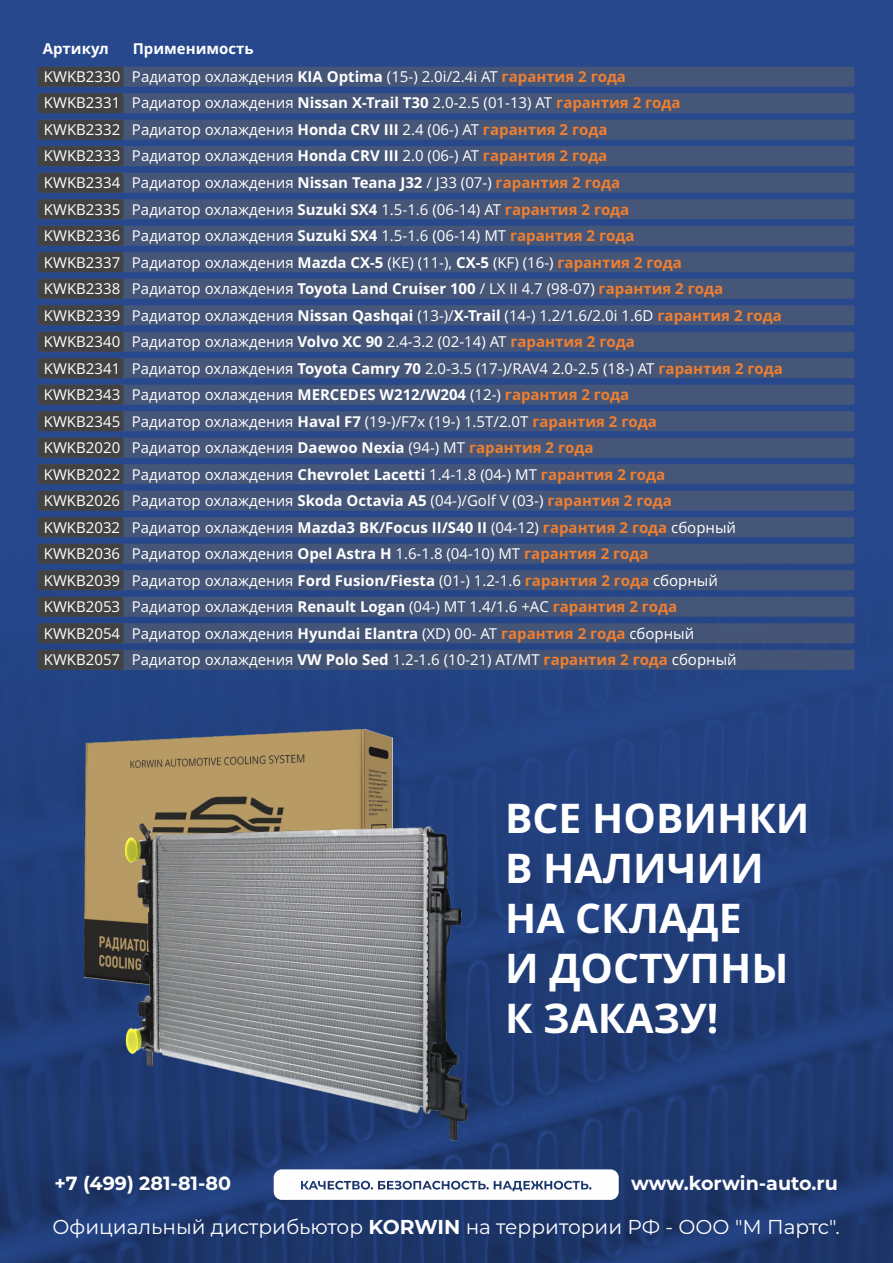
<style>
.page{position:relative;width:893px;height:1263px;background:#27488d}
.page>*{position:absolute;margin:0;border:0;box-sizing:border-box;transform-origin:0 0}
.t1{font:700 40.95px/49.9px "Open Sans";color:#fff}
.t2{font:20.1px "Montserrat";color:#fff}
.t3{font:700 19.05px "Montserrat";color:#fefefe}
.t4{font:15px/26.5px "Open Sans";color:#fff}
.t5{font:700 15px "Open Sans";color:#fff}
.s1{font-weight:700}
.s2{font-weight:700;color:#ef7f30}
</style>
<div class="page">
<img style="left:0;top:497px;width:893px;height:766px">
<img style="left:0;top:591px;width:550px;height:505px">
<img style="left:84px;top:729px;width:308px;height:281px">
<img style="left:125px;top:824px;width:343px;height:317px">
<div style="left:38px;top:67px;width:816px;height:20px;background:#465679;border-radius:2px"></div>
<div style="left:38px;top:93px;width:816px;height:20px;background:#465679;border-radius:2px"></div>
<div style="left:38px;top:120px;width:816px;height:20px;background:#465679;border-radius:2px"></div>
<div style="left:38px;top:146px;width:816px;height:20px;background:#465679;border-radius:2px"></div>
<div style="left:38px;top:173px;width:816px;height:20px;background:#465679;border-radius:2px"></div>
<div style="left:38px;top:199px;width:816px;height:20px;background:#465679;border-radius:2px"></div>
<div style="left:38px;top:226px;width:816px;height:20px;background:#465679;border-radius:2px"></div>
<div style="left:38px;top:252px;width:816px;height:20px;background:#465679;border-radius:2px"></div>
<div style="left:38px;top:279px;width:816px;height:20px;background:#465679;border-radius:2px"></div>
<div style="left:38px;top:305px;width:816px;height:20px;background:#465679;border-radius:2px"></div>
<div style="left:38px;top:332px;width:816px;height:20px;background:#465679;border-radius:2px"></div>
<div style="left:38px;top:358px;width:816px;height:20px;background:#465679;border-radius:2px"></div>
<div style="left:38px;top:385px;width:816px;height:20px;background:#465679;border-radius:2px"></div>
<div style="left:38px;top:411px;width:816px;height:20px;background:#465679;border-radius:2px"></div>
<div style="left:38px;top:438px;width:816px;height:20px;background:#465679;border-radius:2px"></div>
<div style="left:38px;top:464px;width:816px;height:20px;background:#465679;border-radius:2px"></div>
<div style="left:38px;top:491px;width:816px;height:20px;background:#455679;border-radius:2px"></div>
<div style="left:38px;top:517px;width:816px;height:20px;background:#455679;border-radius:2px"></div>
<div style="left:38px;top:67px;width:85px;height:20px;background:#434242;border-radius:2px"></div>
<div style="left:38px;top:93px;width:85px;height:20px;background:#434242;border-radius:2px"></div>
<div style="left:38px;top:120px;width:85px;height:20px;background:#434242;border-radius:2px"></div>
<div style="left:38px;top:146px;width:85px;height:20px;background:#434242;border-radius:2px"></div>
<div style="left:38px;top:173px;width:85px;height:20px;background:#434242;border-radius:2px"></div>
<div style="left:38px;top:199px;width:85px;height:20px;background:#434242;border-radius:2px"></div>
<div style="left:38px;top:226px;width:85px;height:20px;background:#434242;border-radius:2px"></div>
<div style="left:38px;top:252px;width:85px;height:20px;background:#434242;border-radius:2px"></div>
<div style="left:38px;top:279px;width:85px;height:20px;background:#434242;border-radius:2px"></div>
<div style="left:38px;top:305px;width:85px;height:20px;background:#434242;border-radius:2px"></div>
<div style="left:38px;top:332px;width:85px;height:20px;background:#434242;border-radius:2px"></div>
<div style="left:38px;top:358px;width:85px;height:20px;background:#434242;border-radius:2px"></div>
<div style="left:38px;top:385px;width:85px;height:20px;background:#434242;border-radius:2px"></div>
<div style="left:38px;top:411px;width:85px;height:20px;background:#434242;border-radius:2px"></div>
<div style="left:38px;top:438px;width:85px;height:20px;background:#434242;border-radius:2px"></div>
<div style="left:38px;top:464px;width:85px;height:20px;background:#434242;border-radius:2px"></div>
<div style="left:38px;top:491px;width:85px;height:20px;background:#434242;border-radius:2px"></div>
<div style="left:38px;top:517px;width:85px;height:20px;background:#434242;border-radius:2px"></div>
<div style="left:38px;top:544px;width:816px;height:20px;background:#455678;border-radius:2px"></div>
<div style="left:38px;top:544px;width:85px;height:20px;background:#434242;border-radius:2px"></div>
<div style="left:38px;top:570px;width:816px;height:20px;background:#455578;border-radius:2px"></div>
<div style="left:38px;top:570px;width:85px;height:20px;background:#434242;border-radius:2px"></div>
<div style="left:38px;top:597px;width:816px;height:20px;background:#455577;border-radius:2px"></div>
<div style="left:38px;top:597px;width:85px;height:20px;background:#434242;border-radius:2px"></div>
<div style="left:38px;top:623px;width:816px;height:20px;background:#445476;border-radius:2px"></div>
<div style="left:38px;top:623px;width:85px;height:20px;background:#434242;border-radius:2px"></div>
<div style="left:38px;top:650px;width:816px;height:20px;background:#445475;border-radius:2px"></div>
<div style="left:38px;top:650px;width:85px;height:20px;background:#434242;border-radius:2px"></div>
<svg style="left:274px;top:1169px;width:345px;height:31px;background:#e1e4eb"></svg>
<p class="t5" style="left:43px;top:42px;width:67px">Артикул</p>
<p class="t4" style="left:44px;top:36px;width:584px;line-height:28.2px;text-indent:89px"><span class="s1">Применимость<br></span>KWKB2330 Радиатор охлаждения <span class="s1">KIA Optima</span> (15-) 2.0i/2.4i AT <span class="s2">гарантия 2 года</span></p>
<p class="t4" style="left:44px;top:91px;width:740px">KWKB2331 Радиатор охлаждения <span class="s1">Nissan X-Trail T30</span> 2.0-2.5 (01-13) AT <span class="s2">гарантия 2 года<br></span>KWKB2332 Радиатор охлаждения <span class="s1">Honda CRV III</span> 2.4 (06-) AT <span class="s2">гарантия 2 года<br></span>KWKB2333 Радиатор охлаждения <span class="s1">Honda CRV III</span> 2.0 (06-) AT <span class="s2">гарантия 2 года<br></span>KWKB2334 Радиатор охлаждения <span class="s1">Nissan Teana J32</span> / J33 (07-) <span class="s2">гарантия 2 года<br></span>KWKB2335 Радиатор охлаждения <span class="s1">Suzuki SX4</span> 1.5-1.6 (06-14) AT <span class="s2">гарантия 2 года<br></span>KWKB2336 Радиатор охлаждения <span class="s1">Suzuki SX4</span> 1.5-1.6 (06-14) MT <span class="s2">гарантия 2 года<br></span>KWKB2337 Радиатор охлаждения <span class="s1">Mazda CX-5</span> (KE) (11-), <span class="s1">CX-5</span> (KF) (16-) <span class="s2">гарантия 2 года<br></span>KWKB2338 Радиатор охлаждения <span class="s1">Toyota Land Сruiser 100</span> / LX II 4.7 (98-07) <span class="s2">гарантия 2 года </span>KWKB2339 Радиатор охлаждения <span class="s1">Nissan Qashqai</span> (13-)/<span class="s1">X-Trail</span> (14-) 1.2/1.6/2.0i 1.6D <span class="s2">гарантия 2 года </span>KWKB2340 Радиатор охлаждения <span class="s1">Volvo XC 90</span> 2.4-3.2 (02-14) AT <span class="s2">гарантия 2 года<br></span>KWKB2341 Радиатор охлаждения <span class="s1">Toyota Camry 70</span> 2.0-3.5 (17-)/RAV4 2.0-2.5 (18-) АТ <span class="s2">гарантия 2 года </span>KWKB2343 Радиатор охлаждения <span class="s1">MERCEDES W212/W204</span> (12-) <span class="s2">гарантия 2 года<br></span>KWKB2345 Радиатор охлаждения <span class="s1">Haval F7</span> (19-)/F7x (19-) 1.5T/2.0T <span class="s2">гарантия 2 года<br></span>KWKB2020 Радиатор охлаждения <span class="s1">Daewoo Nexia</span> (94-) MT <span class="s2">гарантия 2 года<br></span>KWKB2022 Радиатор охлаждения <span class="s1">Chevrolet Lacetti</span> 1.4-1.8 (04-) MT <span class="s2">гарантия 2 года<br></span>KWKB2026 Радиатор охлаждения <span class="s1">Skoda Octavia A5</span> (04-)/Golf V (03-) <span class="s2">гарантия 2 года<br></span>KWKB2032 Радиатор охлаждения <span class="s1">Mazda3 BK/Focus II/S40 II</span> (04-12) <span class="s2">гарантия 2 года</span> сборный KWKB2036 Радиатор охлаждения <span class="s1">Opel Astra H</span> 1.6-1.8 (04-10) MT <span class="s2">гарантия 2 года<br></span>KWKB2039 Радиатор охлаждения <span class="s1">Ford Fusion/Fiesta</span> (01-) 1.2-1.6 <span class="s2">гарантия 2 года</span> сборный KWKB2053 Радиатор охлаждения <span class="s1">Renault Logan</span> (04-) MT 1.4/1.6 +АС <span class="s2">гарантия 2 года<br></span>KWKB2054 Радиатор охлаждения <span class="s1">Hyundai Elantra</span> (XD) 00- AT <span class="s2">гарантия 2 года</span> сборный<br>KWKB2057 Радиатор охлаждения <span class="s1">VW Polo Sed</span> 1.2-1.6 (10-21) AT/MT <span class="s2">гарантия 2 года</span> сборный</p>
<h1 class="t1" style="left:505px;top:797px;width:306px">ВСЕ НОВИНКИ<br>В НАЛИЧИИ<br>НА СКЛАДЕ<br>И ДОСТУПНЫ<br>К ЗАКАЗУ!</h1>
<p class="t3" style="left:55px;top:1172px;width:178px">+7 (499) 281-81-80</p>
<p class="t3" style="left:631px;top:1172px;width:208px">www.korwin-auto.ru</p>
<h2 class="t2" style="left:53px;top:1215px;width:789px">Официальный дистрибьютор <span class="s1">KORWIN</span> на территории РФ - ООО "М Партс".</h2>
</div>
